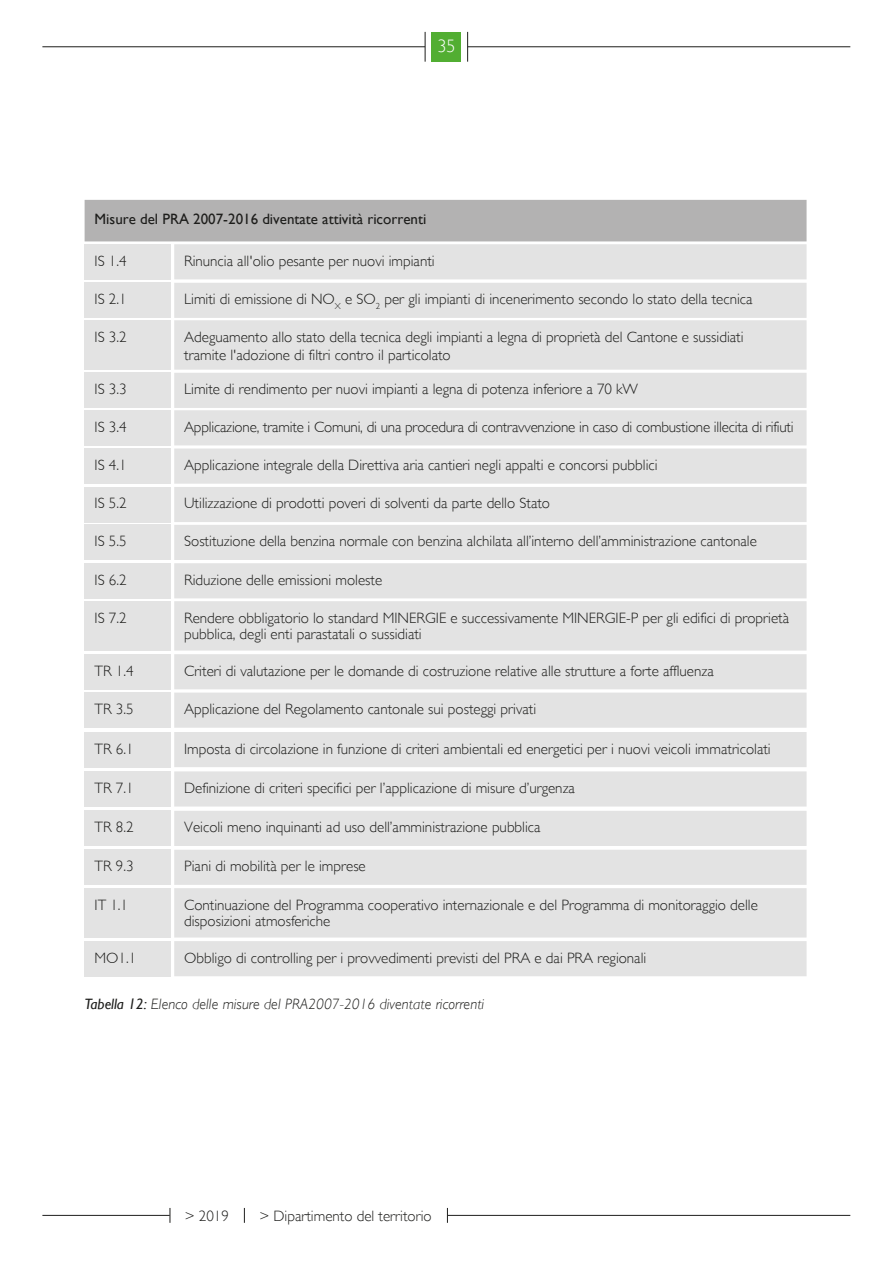
<style>
.page{position:relative;width:893px;height:1263px;background:#fff}
.page>*{position:absolute;margin:0;border:0;box-sizing:border-box;transform-origin:0 0}
.t1{font:300 18px "Gill Sans";color:#fff}
.t2{font:300 15px/16.5px "Gill Sans";color:#1d1d1b}
.t3{font:italic 300 15px "Gill Sans";letter-spacing:.005em;color:#1d1d1b}
.t4{font:15px "Gill Sans";color:#1d1d1b}
.t5{font:300 15px "Gill Sans";color:#1e1e1c}
.s1{font-weight:400}
</style>
<div class="page">
<hr style="left:42px;top:47px;width:383px;height:1px;background:#1d1d1b">
<hr style="left:425px;top:32px;width:1px;height:30px;background:#1d1d1b">
<hr style="left:468px;top:47px;width:382px;height:1px;background:#1d1d1b">
<hr style="left:467px;top:32px;width:1px;height:30px;background:#1d1d1b">
<div style="left:431px;top:32px;width:30px;height:30px;background:#52ae32"></div>
<hr style="left:42px;top:1215px;width:128px;height:1px;background:#1e1e1c">
<svg style="left:170px;top:1208px;width:1px;height:15px"></svg>
<hr style="left:447px;top:1215px;width:403px;height:1px;background:#1e1e1c">
<svg style="left:447px;top:1208px;width:1px;height:15px"></svg>
<svg style="left:244px;top:1208px;width:1px;height:15px"></svg>
<svg style="left:85px;top:200px;width:722px;height:776px;background:#e2e2e2"></svg>
<p class="t1" style="left:437px;top:36px;width:19px">35</p>
<p class="t4" style="left:95px;top:211px;width:333px">Misure del PRA 2007-2016 diventate attività ricorrenti</p>
<p class="t2" style="left:95px;top:253px;width:33px">IS 1.4</p>
<p class="t2" style="left:184px;top:253px;width:252px">Rinuncia all'olio pesante per nuovi impianti</p>
<p class="t2" style="left:95px;top:291px;width:33px">IS 2.1</p>
<p class="t2" style="left:184px;top:291px;width:570px">Limiti di emissione di NO<sub>X</sub> e SO<sub>2</sub> per gli impianti di incenerimento secondo lo stato della tecnica</p>
<p class="t2" style="left:95px;top:329px;width:33px">IS 3.2</p>
<p class="t2" style="left:184px;top:328px;width:561px;line-height:18px">Adeguamento allo stato della tecnica degli impianti a legna di proprietà del Cantone e sussidiati tramite l'adozione di filtri contro il particolato</p>
<p class="t2" style="left:95px;top:381px;width:33px">IS 3.3</p>
<p class="t2" style="left:184px;top:381px;width:455px">Limite di rendimento per nuovi impianti a legna di potenza inferiore a 70 kW</p>
<p class="t2" style="left:95px;top:419px;width:33px">IS 3.4</p>
<p class="t2" style="left:184px;top:419px;width:611px">Applicazione, tramite i Comuni, di una procedura di contravvenzione in caso di combustione illecita di rifiuti</p>
<p class="t2" style="left:95px;top:457px;width:33px">IS 4.1</p>
<p class="t2" style="left:184px;top:457px;width:475px">Applicazione integrale della Direttiva aria cantieri negli appalti e concorsi pubblici</p>
<p class="t2" style="left:95px;top:495px;width:33px">IS 5.2</p>
<p class="t2" style="left:184px;top:495px;width:367px">Utilizzazione di prodotti poveri di solventi da parte dello Stato</p>
<p class="t2" style="left:95px;top:533px;width:33px">IS 5.5</p>
<p class="t2" style="left:184px;top:533px;width:574px">Sostituzione della benzina normale con benzina alchilata all’interno dell’amministrazione cantonale</p>
<p class="t2" style="left:95px;top:572px;width:33px">IS 6.2</p>
<p class="t2" style="left:184px;top:572px;width:200px">Riduzione delle emissioni moleste</p>
<p class="t2" style="left:95px;top:609px;width:33px">IS 7.2</p>
<p class="t2" style="left:184px;top:609px;width:606px">Rendere obbligatorio lo standard MINERGIE e successivamente MINERGIE-P per gli edifici di proprietà pubblica, degli enti parastatali o sussidiati</p>
<p class="t2" style="left:95px;top:662px;width:41px">TR 1.4</p>
<p class="t2" style="left:184px;top:662px;width:531px">Criteri di valutazione per le domande di costruzione relative alle strutture a forte affluenza</p>
<p class="t2" style="left:95px;top:701px;width:41px">TR 3.5</p>
<p class="t2" style="left:184px;top:701px;width:353px">Applicazione del Regolamento cantonale sui posteggi privati</p>
<p class="t2" style="left:95px;top:740px;width:41px">TR 6.1</p>
<p class="t2" style="left:184px;top:740px;width:588px">Imposta di circolazione in funzione di criteri ambientali ed energetici per i nuovi veicoli immatricolati</p>
<p class="t2" style="left:95px;top:780px;width:41px">TR 7.1</p>
<p class="t2" style="left:184px;top:780px;width:392px">Definizione di criteri specifici per l’applicazione di misure d’urgenza</p>
<p class="t2" style="left:95px;top:819px;width:41px">TR 8.2</p>
<p class="t2" style="left:184px;top:819px;width:358px">Veicoli meno inquinanti ad uso dell’amministrazione pubblica</p>
<p class="t2" style="left:95px;top:858px;width:41px">TR 9.3</p>
<p class="t2" style="left:184px;top:858px;width:183px">Piani di mobilità per le imprese</p>
<p class="t2" style="left:95px;top:896px;width:35px">IT 1.1</p>
<p class="t2" style="left:184px;top:896px;width:575px">Continuazione del Programma cooperativo internazionale e del Programma di monitoraggio delle disposizioni atmosferiche</p>
<p class="t2" style="left:95px;top:949px;width:43px">MO1.1</p>
<p class="t2" style="left:184px;top:949px;width:464px">Obbligo di controlling per i provvedimenti previsti del PRA e dai PRA regionali</p>
<p class="t3" style="left:85px;top:995px;width:401px"><span class="s1">Tabella 12:</span> Elenco delle misure del PRA2007-2016 diventate ricorrenti</p>
<p class="t5" style="left:185px;top:1207px;width:46px">&gt; 2019</p>
<p class="t5" style="left:259px;top:1207px;width:174px">&gt; Dipartimento del territorio</p>
</div>
